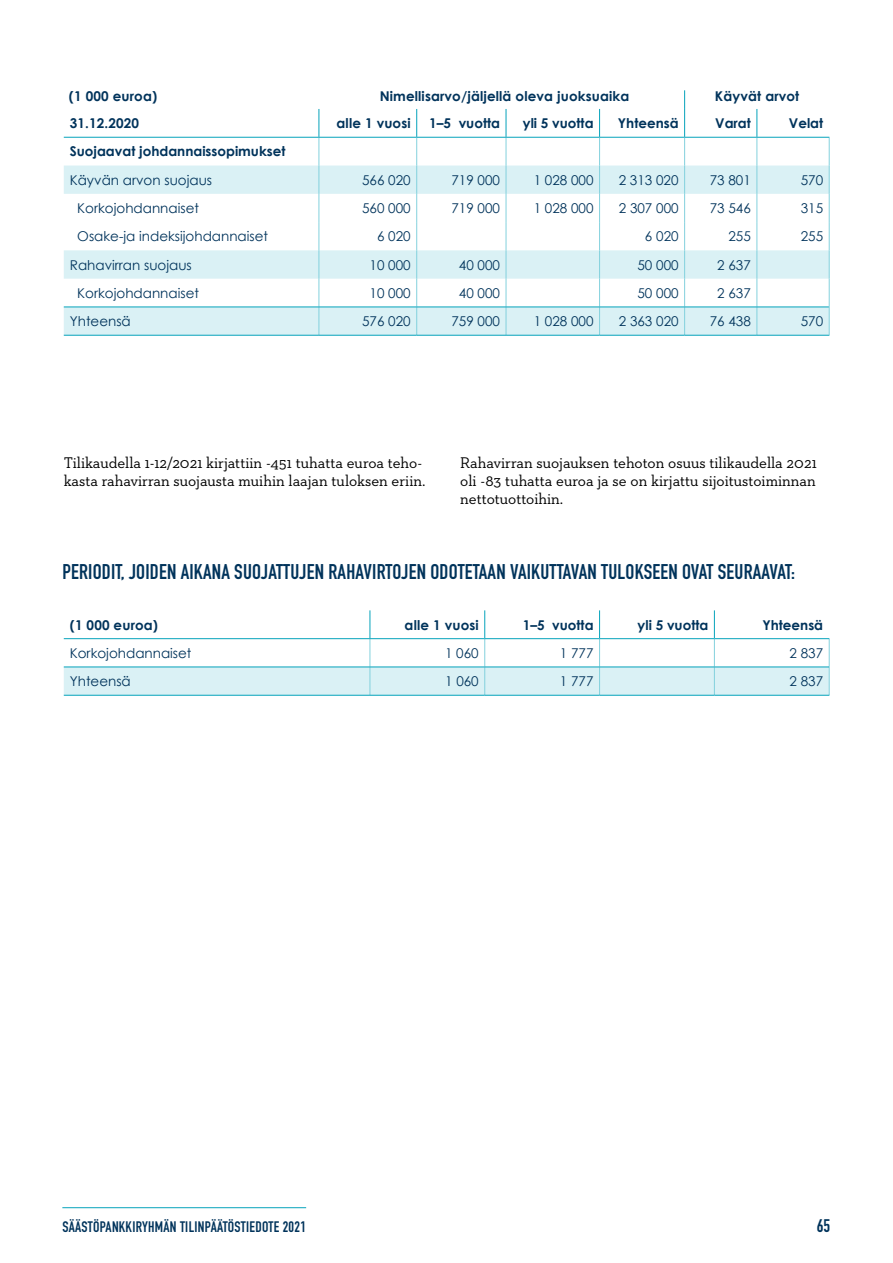
<style>
.page{position:relative;width:893px;height:1263px;background:#fff}
.page>*{position:absolute;margin:0;border:0;box-sizing:border-box;transform-origin:0 0}
.t1{font:700 21px "DIN Condensed";letter-spacing:.01em;color:#00335b}
.t2{font:700 18px "DIN Condensed";color:#00335b}
.t3{font:15.75px/18px "Neutraface Slab Text";color:#000}
.t4{font:700 15px "DIN Condensed";letter-spacing:.02em;color:#00335b}
.t5{font:13.5px "Century Gothic";color:#00335b}
.t6{font:700 13.5px "Century Gothic";color:#00335b}
</style>
<div class="page">
<hr style="left:62px;top:1207px;width:244px;height:1px;background:#06a3bb">
<svg style="left:64px;top:166px;width:765px;height:169px"></svg>
<svg style="left:319px;top:109px;width:1px;height:226px"></svg>
<svg style="left:416px;top:109px;width:1px;height:226px"></svg>
<svg style="left:506px;top:109px;width:1px;height:226px"></svg>
<svg style="left:599px;top:109px;width:1px;height:226px"></svg>
<svg style="left:757px;top:109px;width:1px;height:226px"></svg>
<svg style="left:684px;top:90px;width:1px;height:245px"></svg>
<hr style="left:64px;top:307px;width:255px;height:1px;background:#06a3bb">
<hr style="left:319px;top:307px;width:98px;height:1px;background:#06a3bb">
<hr style="left:417px;top:307px;width:89px;height:1px;background:#06a3bb">
<hr style="left:506px;top:307px;width:94px;height:1px;background:#06a3bb">
<hr style="left:600px;top:307px;width:85px;height:1px;background:#06a3bb">
<hr style="left:685px;top:307px;width:72px;height:1px;background:#06a3bb">
<hr style="left:757px;top:307px;width:72px;height:1px;background:#06a3bb">
<hr style="left:64px;top:335px;width:255px;height:1px;background:#06a3bb">
<hr style="left:319px;top:335px;width:98px;height:1px;background:#06a3bb">
<hr style="left:417px;top:335px;width:89px;height:1px;background:#06a3bb">
<hr style="left:506px;top:335px;width:94px;height:1px;background:#06a3bb">
<hr style="left:600px;top:335px;width:85px;height:1px;background:#06a3bb">
<hr style="left:685px;top:335px;width:72px;height:1px;background:#06a3bb">
<hr style="left:757px;top:335px;width:72px;height:1px;background:#06a3bb">
<svg style="left:829px;top:138px;width:1px;height:197px"></svg>
<hr style="left:64px;top:137px;width:255px;height:1px;background:#06a3bb">
<hr style="left:319px;top:137px;width:98px;height:1px;background:#06a3bb">
<hr style="left:417px;top:137px;width:89px;height:1px;background:#06a3bb">
<hr style="left:506px;top:137px;width:94px;height:1px;background:#06a3bb">
<hr style="left:600px;top:137px;width:85px;height:1px;background:#06a3bb">
<hr style="left:685px;top:137px;width:72px;height:1px;background:#06a3bb">
<hr style="left:757px;top:137px;width:72px;height:1px;background:#06a3bb">
<svg style="left:64px;top:610px;width:766px;height:85px"></svg>
<hr style="left:64px;top:667px;width:306px;height:1px;background:#06a3bb">
<hr style="left:370px;top:667px;width:115px;height:1px;background:#06a3bb">
<hr style="left:485px;top:667px;width:115px;height:1px;background:#06a3bb">
<hr style="left:600px;top:667px;width:114px;height:1px;background:#06a3bb">
<hr style="left:714px;top:667px;width:115px;height:1px;background:#06a3bb">
<hr style="left:64px;top:638px;width:306px;height:1px;background:#06a3bb">
<hr style="left:370px;top:638px;width:115px;height:1px;background:#06a3bb">
<hr style="left:485px;top:638px;width:115px;height:1px;background:#06a3bb">
<hr style="left:600px;top:638px;width:114px;height:1px;background:#06a3bb">
<hr style="left:714px;top:638px;width:115px;height:1px;background:#06a3bb">
<hr style="left:64px;top:695px;width:306px;height:1px;background:#06a3bb">
<hr style="left:370px;top:695px;width:115px;height:1px;background:#06a3bb">
<hr style="left:485px;top:695px;width:115px;height:1px;background:#06a3bb">
<hr style="left:600px;top:695px;width:114px;height:1px;background:#06a3bb">
<hr style="left:714px;top:695px;width:115px;height:1px;background:#06a3bb">
<p class="t6" style="left:69px;top:85px;width:90px">(1 000 euroa)</p>
<p class="t6" style="left:380px;top:85px;width:251px">Nimellisarvo/jäljellä oleva juoksuaika</p>
<p class="t6" style="left:715px;top:85px;width:86px">Käyvät arvot</p>
<p class="t6" style="left:70px;top:113px;width:71px">31.12.2020</p>
<p class="t6" style="left:337px;top:113px;width:76px">alle 1 vuosi</p>
<p class="t6" style="left:429px;top:113px;width:72px">1–5 vuotta</p>
<p class="t6" style="left:523px;top:113px;width:72px">yli 5 vuotta</p>
<p class="t6" style="left:618px;top:113px;width:62px">Yhteensä</p>
<p class="t6" style="left:715px;top:113px;width:37px">Varat</p>
<p class="t6" style="left:789px;top:113px;width:36px">Velat</p>
<p class="t6" style="left:70px;top:141px;width:217px">Suojaavat johdannaissopimukset</p>
<p class="t5" style="left:70px;top:170px;width:144px">Käyvän arvon suojaus</p>
<p class="t5" style="left:362px;top:170px;width:50px">566 020</p>
<p class="t5" style="left:451px;top:170px;width:50px">719 000</p>
<p class="t5" style="left:534px;top:170px;width:61px">1 028 000</p>
<p class="t5" style="left:619px;top:170px;width:61px">2 313 020</p>
<p class="t5" style="left:710px;top:170px;width:43px">73 801</p>
<p class="t5" style="left:801px;top:170px;width:24px">570</p>
<p class="t5" style="left:77px;top:199px;width:123px">Korkojohdannaiset</p>
<p class="t5" style="left:362px;top:199px;width:50px">560 000</p>
<p class="t5" style="left:451px;top:199px;width:50px">719 000</p>
<p class="t5" style="left:534px;top:199px;width:61px">1 028 000</p>
<p class="t5" style="left:619px;top:199px;width:61px">2 307 000</p>
<p class="t5" style="left:710px;top:199px;width:43px">73 546</p>
<p class="t5" style="left:801px;top:199px;width:24px">315</p>
<p class="t5" style="left:77px;top:227px;width:192px">Osake-ja indeksijohdannaiset</p>
<p class="t5" style="left:377px;top:227px;width:35px">6 020</p>
<p class="t5" style="left:645px;top:227px;width:35px">6 020</p>
<p class="t5" style="left:728px;top:227px;width:24px">255</p>
<p class="t5" style="left:801px;top:227px;width:24px">255</p>
<p class="t5" style="left:70px;top:255px;width:124px">Rahavirran suojaus</p>
<p class="t5" style="left:370px;top:255px;width:43px">10 000</p>
<p class="t5" style="left:459px;top:255px;width:43px">40 000</p>
<p class="t5" style="left:637px;top:255px;width:43px">50 000</p>
<p class="t5" style="left:717px;top:255px;width:35px">2 637</p>
<p class="t5" style="left:77px;top:284px;width:123px">Korkojohdannaiset</p>
<p class="t5" style="left:370px;top:284px;width:43px">10 000</p>
<p class="t5" style="left:459px;top:284px;width:43px">40 000</p>
<p class="t5" style="left:637px;top:284px;width:43px">50 000</p>
<p class="t5" style="left:717px;top:284px;width:35px">2 637</p>
<p class="t5" style="left:70px;top:312px;width:63px">Yhteensä</p>
<p class="t5" style="left:362px;top:312px;width:50px">576 020</p>
<p class="t5" style="left:451px;top:312px;width:50px">759 000</p>
<p class="t5" style="left:534px;top:312px;width:61px">1 028 000</p>
<p class="t5" style="left:619px;top:312px;width:61px">2 363 020</p>
<p class="t5" style="left:710px;top:312px;width:43px">76 438</p>
<p class="t5" style="left:801px;top:312px;width:24px">570</p>
<p class="t3" style="left:64px;top:453px;width:363px">Tilikaudella 1-12/2021 kirjattiin -451 tuhatta euroa teho&shy;kasta rahavirran suojausta muihin laajan tuloksen eriin.</p>
<p class="t3" style="left:460px;top:453px;width:358px;text-align:justify">Rahavirran suojauksen tehoton osuus tilikaudella 2021 oli -83 tuhatta euroa ja se on kirjattu sijoitustoiminnan nettotuottoihin.</p>
<h1 class="t1" style="left:62px;top:558px;width:734px">PERIODIT, JOIDEN AIKANA SUOJATTUJEN RAHAVIRTOJEN ODOTETAAN VAIKUTTAVAN TULOKSEEN OVAT SEURAAVAT:</h1>
<p class="t6" style="left:70px;top:614px;width:90px">(1 000 euroa)</p>
<p class="t6" style="left:405px;top:614px;width:76px">alle 1 vuosi</p>
<p class="t6" style="left:523px;top:614px;width:72px">1–5 vuotta</p>
<p class="t6" style="left:638px;top:614px;width:72px">yli 5 vuotta</p>
<p class="t6" style="left:762px;top:614px;width:62px">Yhteensä</p>
<p class="t5" style="left:70px;top:643px;width:123px">Korkojohdannaiset</p>
<p class="t5" style="left:445px;top:643px;width:35px">1 060</p>
<p class="t5" style="left:560px;top:643px;width:35px">1 777</p>
<p class="t5" style="left:789px;top:643px;width:35px">2 837</p>
<p class="t5" style="left:70px;top:672px;width:63px">Yhteensä</p>
<p class="t5" style="left:445px;top:672px;width:35px">1 060</p>
<p class="t5" style="left:560px;top:672px;width:35px">1 777</p>
<p class="t5" style="left:789px;top:672px;width:35px">2 837</p>
<p class="t4" style="left:62px;top:1217px;width:245px">SÄÄSTÖPANKKIRYHMÄN TILINPÄÄTÖSTIEDOTE 2021</p>
<h2 class="t2" style="left:817px;top:1214px;width:15px">65</h2>
</div>
